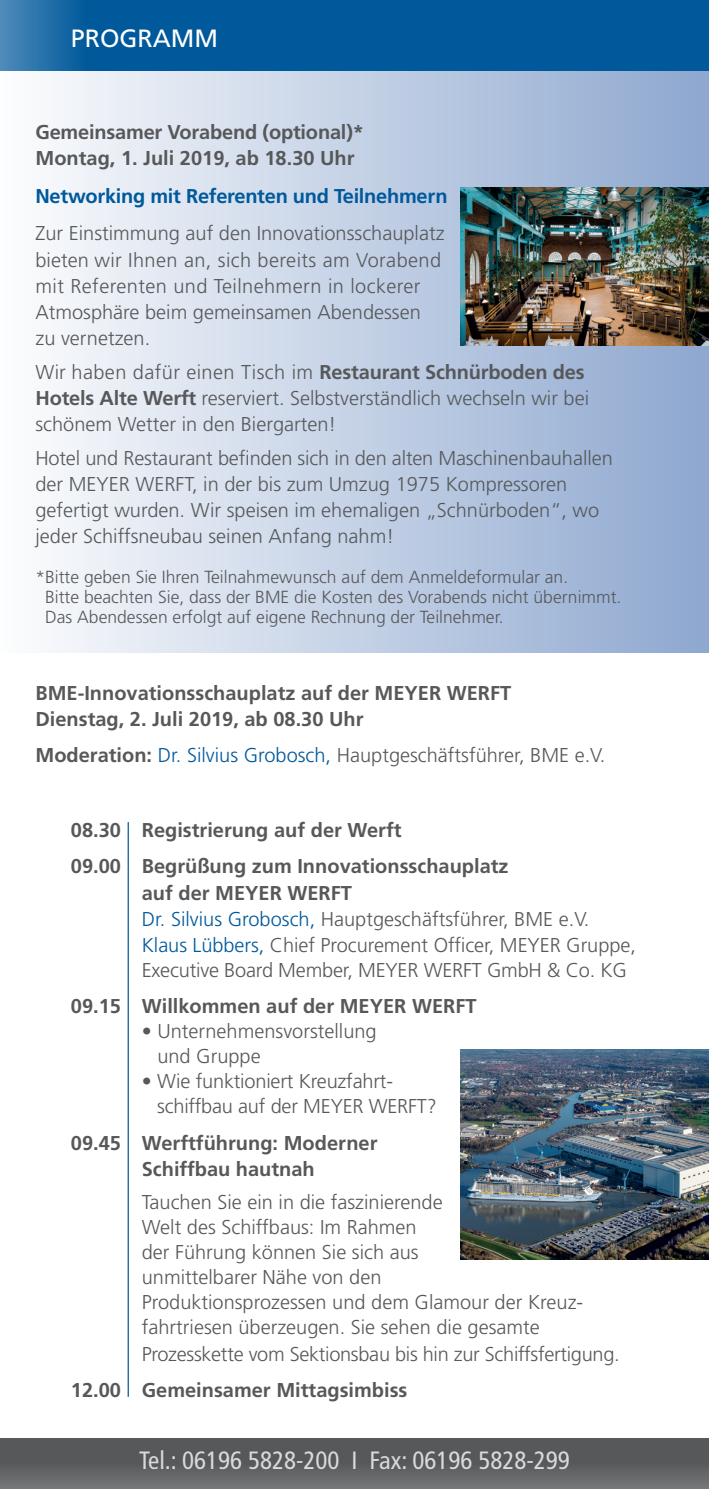
<style>
.page{position:relative;width:709px;height:1489px;background:#fff}
.page>*{position:absolute;margin:0;border:0;box-sizing:border-box;transform-origin:0 0}
.t1{font:condensed 25px "Frutiger LT Std";color:#d9dadc}
.t2{font:25px "Frutiger LT Std";color:#fff}
.t3{font:300 20px/26.2px "Frutiger LT Std";color:#57585a}
.t4{font:700 20px/26.2px "Frutiger LT Std";color:#57585a}
.t5{font:700 20px "Frutiger LT Std";letter-spacing:-.015em;color:#00599b}
.t6{font:300 17.5px/20px "Frutiger LT Std";color:#57585a}
.s1{font-weight:700}
.s2{color:#00599b}
</style>
<div class="page">
<div style="left:0;top:71px;width:709px;height:581px;background:linear-gradient(to right,#fdfdfe,#8da6ce)"></div>
<div style="left:0;top:0;width:709px;height:71px;background:#00599b"></div>
<hr style="left:708px;top:0;width:1px;height:71px;background:#fff">
<div style="left:0;top:0;width:86px;height:71px;background:linear-gradient(to right,#4f8cb9,#025a9b)"></div>
<div style="left:0;top:1438px;width:709px;height:50px;background:#57585a"></div>
<div style="left:0;top:1461px;width:709px;height:27px;background:linear-gradient(to right,#656668,#666668)"></div>
<hr style="left:128px;top:822px;width:1px;height:574px;background:#00599b">
<img style="left:461px;top:1049px;width:248px;height:210px">
<img style="left:461px;top:188px;width:248px;height:157px">
<p class="t2" style="left:71px;top:24px;width:87px">PROGRAMM</p>
<p class="t4" style="left:35px;top:119px;width:330px">Gemeinsamer Vorabend (optional)*<br>Montag, 1. Juli 2019, ab 18.30 Uhr</p>
<p class="t5" style="left:35px;top:184px;width:413px">Networking mit Referenten und Teilnehmern</p>
<p class="t3" style="left:35px;top:221px;width:410px">Zur Einstimmung auf den Innovationsschauplatz bieten wir Ihnen an, sich bereits am Vorabend mit Referenten und Teilnehmern in lockerer Atmosphäre beim gemeinsamen Abendessen zu vernetzen.</p>
<p class="t3" style="left:35px;top:359px;width:555px">Wir haben dafür einen Tisch im <span class="s1">Restaurant Schnürboden des<br>Hotels Alte Werft</span> reserviert. Selbstverständlich wechseln wir bei schönem Wetter in den Biergarten!</p>
<p class="t3" style="left:35px;top:445px;width:579px">Hotel und Restaurant befinden sich in den alten Maschinenbauhallen der MEYER WERFT, in der bis zum Umzug 1975 Kompressoren gefertigt wurden. Wir speisen im ehemaligen „Schnürboden“, wo jeder Schiffsneubau seinen Anfang nahm!</p>
<p class="t6" style="left:45px;top:567px;width:577px;text-indent:-10px">*Bitte geben Sie Ihren Teilnahmewunsch auf dem Anmeldeformular an.<br>Bitte beachten Sie, dass der BME die Kosten des Vorabends nicht übernimmt.<br>Das Abendessen erfolgt auf eigene Rechnung der Teilnehmer.</p>
<p class="t4" style="left:35px;top:679px;width:477px">BME-Innovationsschauplatz auf der MEYER WERFT<br>Dienstag, 2. Juli 2019, ab 08.30 Uhr</p>
<p class="t3" style="left:35px;top:742px;width:571px"><span class="s1">Moderation:</span> <span class="s2">Dr. Silvius Grobosch,</span> Hauptgeschäftsführer, BME e.V.</p>
<p class="t4" style="left:71px;top:812px;width:439px;line-height:36.2px">08.30 Registrierung auf der Werft<br>09.00 Begrüßung zum Innovationsschauplatz</p>
<p class="t3" style="left:142px;top:880px;width:495px"><span class="s1">auf der MEYER WERFT<br></span><span class="s2">Dr. Silvius Grobosch,</span> Hauptgeschäftsführer, BME e.V.<br><span class="s2">Klaus Lübbers,</span> Chief Procurement Officer, MEYER Gruppe, Executive Board Member, MEYER WERFT GmbH &amp; Co. KG</p>
<p class="t4" style="left:71px;top:993px;width:407px">09.15 Willkommen auf der MEYER WERFT</p>
<p class="t3" style="left:157px;top:1019px;width:221px;line-height:25px;text-indent:-16px">• Unternehmensvorstellung und Gruppe</p>
<p class="t3" style="left:157px;top:1069px;width:281px;line-height:25px;text-indent:-15px">• Wie funktioniert Kreuzfahrt‑ schiffbau auf der MEYER WERFT?</p>
<p class="t4" style="left:71px;top:1129px;width:308px;text-align:center">09.45 Werftführung: Moderner<br>Schiffbau hautnah</p>
<p class="t3" style="left:142px;top:1189px;width:479px;line-height:25.2px">Tauchen Sie ein in die faszinierende<br>Welt des Schiffbaus: Im Rahmen<br>der Führung können Sie sich aus<br>unmittelbarer Nähe von den<br>Produktionsprozessen und dem Glamour der Kreuz‑ fahrtriesen überzeugen. Sie sehen die gesamte Prozesskette vom Sektionsbau bis hin zur Schiffsfertigung.</p>
<p class="t4" style="left:71px;top:1376px;width:338px">12.00 Gemeinsamer Mittagsimbiss</p>
<p class="t1" style="left:139px;top:1445px;width:432px">Tel.: 06196 5828-200 I Fax: 06196 5828-299</p>
</div>
